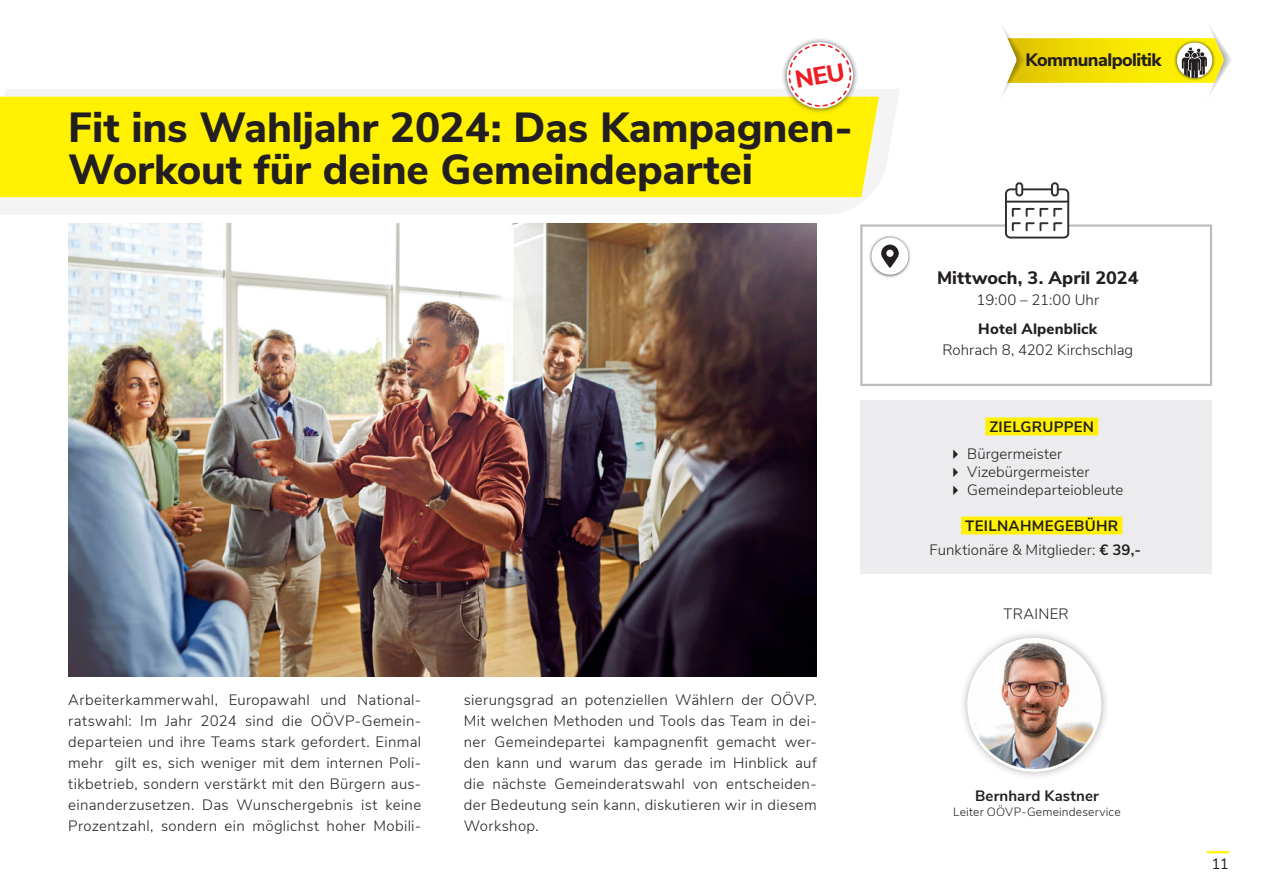
<style>
.page{position:relative;width:1263px;height:893px;background:#fff}
.page>*{position:absolute;margin:0;border:0;box-sizing:border-box;transform-origin:0 0}
.t1{font:800 42px/42px "Nunito Sans";letter-spacing:-.005em;color:#231f20}
.t2{font:800 18px "Nunito Sans";letter-spacing:.005em;color:#231f20}
.t3{font:800 18px "Nunito Sans";letter-spacing:-.02em;color:#231f20}
.t4{font:300 15px/21px "Nunito Sans";letter-spacing:.015em;color:#231f20;text-align:justify}
.t5{font:700 15px "Nunito Sans";letter-spacing:.01em;color:#231f20}
.t6{font:800 15px "Nunito Sans";letter-spacing:.01em;color:#231f20}
.t7{font:15px "Nunito Sans";color:#231f20}
.t8{font:300 12px "Nunito Sans";letter-spacing:.015em;color:#231f20}
.s1{font-weight:700}
</style>
<div class="page">
<hr style="left:1207px;top:851px;width:22px;height:2px;background:#fff101">
<svg style="left:0;top:89px;width:899px;height:125px;fill:#f3f4f3"></svg>
<div style="left:860px;top:400px;width:352px;height:174px;background:#ececee"></div>
<div style="left:860px;top:224px;width:352px;height:162px;border:2px solid #bcbdc0"></div>
<div style="left:1006px;top:189px;width:62px;height:49px;background:#fff;border-radius:4px"></div>
<div style="left:1005px;top:188px;width:64px;height:51px;border:2px solid #2e2e2b;border-radius:4px"></div>
<div style="left:1052px;top:183px;width:6px;height:13px;background:#fff;border-radius:3px"></div>
<div style="left:1051px;top:182px;width:8px;height:14px;border:2px solid #2e2e2b;border-radius:3px"></div>
<div style="left:1016px;top:183px;width:6px;height:13px;background:#fff;border-radius:3px"></div>
<div style="left:1015px;top:182px;width:8px;height:14px;border:2px solid #2e2e2b;border-radius:3px"></div>
<hr style="left:1006px;top:201px;width:62px;height:2px;background:#2e2e2b">
<svg style="left:1011px;top:207px;width:52px;height:25px"></svg>
<div style="left:868px;top:235px;width:43px;height:43px;background:#231f20;opacity:.75"></div>
<div style="left:871px;top:238px;width:37px;height:37px;background:#fff;border-radius:50%"></div>
<svg style="left:881px;top:245px;width:18px;height:23px"></svg>
<div style="left:0;top:97px;width:879px;height:100px;background:#fff101"></div>
<img style="left:68px;top:223px;width:749px;height:454px">
<div style="left:985px;top:417px;width:113px;height:18px;background:#fff101"></div>
<div style="left:961px;top:516px;width:161px;height:18px;background:#fff101"></div>
<div style="left:959px;top:630px;width:150px;height:150px;background:#231f20;opacity:.35"></div>
<img style="left:969px;top:639px;width:131px;height:131px;border-radius:66px">
<div style="left:967px;top:638px;width:134px;height:134px;border:3px solid #fff;border-radius:50%"></div>
<div style="left:781px;top:37px;width:78px;height:77px;background:#231f20;opacity:.75"></div>
<svg style="left:1002px;top:26px;width:229px;height:69px"></svg>
<svg style="left:784px;top:40px;width:72px;height:71px"></svg>
<h1 class="t1" style="left:68px;top:104px;width:786px">Fit ins Wahljahr 2024: Das Kampagnen-<br>Workout für deine Gemeindepartei</h1>
<p class="t4" style="left:68px;top:688px;width:354px">Arbeiterkammerwahl, Europawahl und National&shy;ratswahl: Im Jahr 2024 sind die OÖVP-Gemein&shy;departeien und ihre Teams stark gefordert. Einmal mehr gilt es, sich weniger mit dem internen Poli&shy;tikbetrieb, sondern verstärkt mit den Bürgern aus&shy;einanderzusetzen. Das Wunschergebnis ist keine Prozentzahl, sondern ein möglichst hoher Mobili-</p>
<p class="t4" style="left:464px;top:688px;width:354px">sierungsgrad an potenziellen Wählern der OÖVP.<br>Mit welchen Methoden und Tools das Team in dei&shy;ner Gemeindepartei kampagnenfit gemacht wer&shy;den kann und warum das gerade im Hinblick auf die nächste Gemeinderatswahl von entscheiden&shy;der Bedeutung sein kann, diskutieren wir in diesem Workshop.</p>
<p class="t3" style="left:1025px;top:47px;width:137px">Kommunalpolitik</p>
<p class="t2" style="left:937px;top:265px;width:203px">Mittwoch, 3. April 2024</p>
<p class="t4" style="left:976px;top:288px;width:124px">19:00 – 21:00 Uhr</p>
<p class="t6" style="left:978px;top:318px;width:121px">Hotel Alpenblick</p>
<p class="t4" style="left:942px;top:338px;width:192px">Rohrach 8, 4202 Kirchschlag</p>
<p class="t5" style="left:989px;top:416px;width:106px">ZIELGRUPPEN</p>
<p class="t4" style="left:967px;top:444px;width:157px;line-height:18px;text-align:left">Bürgermeister<br>Vizebürgermeister<br>Gemeindeparteiobleute</p>
<p class="t4" style="left:929px;top:513px;width:213px;line-height:24px;text-indent:36px"><span class="s1">TEILNAHMEGEBÜHR<br></span>Funktionäre &amp; Mitglieder: <span class="s1">€ 39,-</span></p>
<p class="t4" style="left:1003px;top:602px;width:67px">TRAINER</p>
<p class="t5" style="left:975px;top:785px;width:125px">Bernhard Kastner</p>
<p class="t8" style="left:953px;top:803px;width:169px">Leiter OÖVP-Gemeindeservice</p>
<p class="t7" style="left:1211px;top:853px;width:19px">11</p>
</div>
